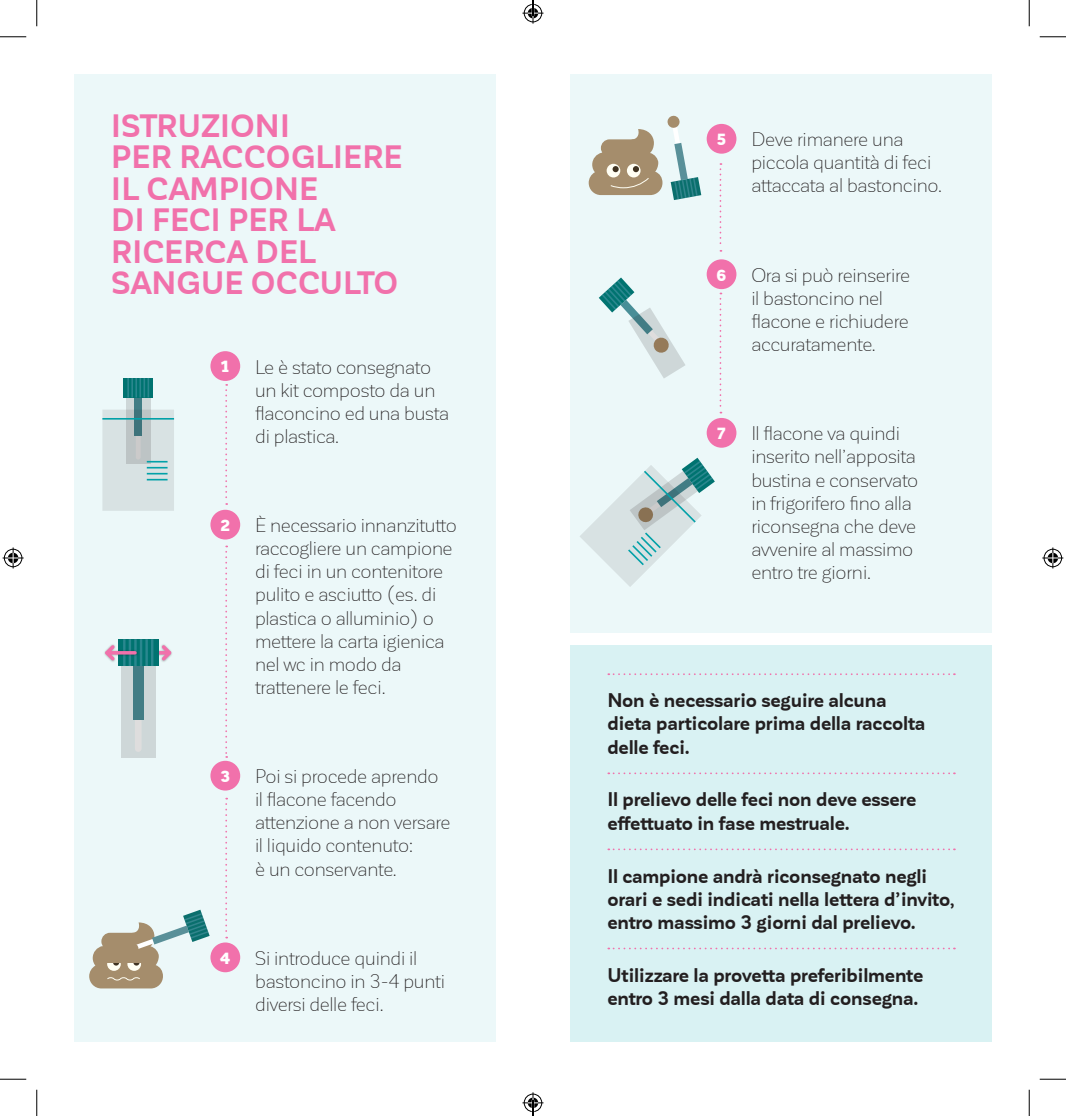
<style>
.page{position:relative;width:1066px;height:1116px;background:#fff}
.page>*{position:absolute;margin:0;border:0;box-sizing:border-box;transform-origin:0 0}
.t1{font:700 31.5px/31.5px "Corporative Sans";letter-spacing:.01em;color:#f171ab}
.t2{font:300 19.25px/23.1px "Corporative Sans";letter-spacing:-.015em;color:#231f20}
.t3{font:700 19.25px/23.1px "Corporative Sans";letter-spacing:-.01em;color:#231f20}
.t4{font:900 15.75px "Corporative Sans";color:#fff}
</style>
<div class="page">
<div style="left:74px;top:74px;width:422px;height:967px;background:#ecf8f9"></div>
<div style="left:570px;top:74px;width:422px;height:558px;background:#ecf8f9"></div>
<div style="left:570px;top:645px;width:422px;height:396px;background:#d9f2f3"></div>
<div style="left:210px;top:351px;width:30px;height:30px;background:#f171ab;border-radius:50%"></div>
<div style="left:210px;top:509px;width:30px;height:30px;background:#f171ab;border-radius:50%"></div>
<div style="left:210px;top:760px;width:30px;height:30px;background:#f171ab;border-radius:50%"></div>
<div style="left:210px;top:942px;width:30px;height:30px;background:#f171ab;border-radius:50%"></div>
<div style="left:706px;top:124px;width:30px;height:30px;background:#f171ab;border-radius:50%"></div>
<div style="left:706px;top:259px;width:30px;height:30px;background:#f171ab;border-radius:50%"></div>
<div style="left:706px;top:418px;width:30px;height:29px;background:#f171ab;border-radius:50%"></div>
<svg style="left:126px;top:397px;width:25px;height:12px"></svg>
<div style="left:123px;top:378px;width:30px;height:19px;background:#007370"></div>
<svg style="left:127px;top:378px;width:22px;height:19px"></svg>
<svg style="left:102px;top:409px;width:72px;height:102px;background:#cdd9da"></svg>
<hr style="left:102px;top:418px;width:72px;height:1px;background:#02a1a8">
<svg style="left:147px;top:461px;width:21px;height:19px"></svg>
<svg style="left:159px;top:644px;width:13px;height:18px"></svg>
<hr style="left:141px;top:651px;width:28px;height:3px;background:#f171ab">
<svg style="left:121px;top:666px;width:34px;height:91px;background:#b4c6c8"></svg>
<div style="left:118px;top:639px;width:41px;height:27px;background:#007370"></div>
<hr style="left:123px;top:639px;width:2px;height:27px;background:#8db9d8">
<hr style="left:129px;top:639px;width:2px;height:27px;background:#8db9d8">
<hr style="left:134px;top:639px;width:3px;height:27px;background:#8db9d8">
<hr style="left:140px;top:639px;width:2px;height:27px;background:#8db9d8">
<hr style="left:145px;top:639px;width:3px;height:27px;background:#8db9d8">
<hr style="left:151px;top:639px;width:2px;height:27px;background:#8db9d8">
<img style="left:118px;top:642px;width:20px;height:22px">
<svg style="left:104px;top:644px;width:14px;height:18px"></svg>
<hr style="left:107px;top:651px;width:28px;height:3px;background:#f171ab">
<svg style="left:599px;top:277px;width:86px;height:101px"></svg>
<svg style="left:588px;top:115px;width:113px;height:85px"></svg>
<svg style="left:580px;top:457px;width:135px;height:130px"></svg>
<svg style="left:89px;top:909px;width:121px;height:79px"></svg>
<div style="left:101px;top:956px;width:49px;height:6px;background:#a58d6c"></div>
<div style="left:126px;top:942px;width:12px;height:12px;background:#a58d6c;border-radius:50%"></div>
<svg style="left:225px;top:384px;width:2px;height:121px"></svg>
<svg style="left:719px;top:163px;width:2px;height:89px"></svg>
<svg style="left:719px;top:292px;width:2px;height:121px"></svg>
<svg style="left:225px;top:545px;width:2px;height:212px"></svg>
<svg style="left:225px;top:797px;width:2px;height:141px"></svg>
<svg style="left:608px;top:673px;width:347px;height:2px"></svg>
<svg style="left:608px;top:772px;width:347px;height:2px"></svg>
<svg style="left:608px;top:848px;width:347px;height:2px"></svg>
<svg style="left:608px;top:947px;width:347px;height:2px"></svg>
<svg style="left:0;top:36px;width:26px;height:1px"></svg>
<svg style="left:1039px;top:36px;width:27px;height:1px"></svg>
<svg style="left:0;top:1078px;width:26px;height:1px"></svg>
<svg style="left:1039px;top:1078px;width:27px;height:1px"></svg>
<svg style="left:36px;top:0;width:1px;height:26px"></svg>
<svg style="left:36px;top:1089px;width:1px;height:26px"></svg>
<svg style="left:1029px;top:0;width:1px;height:26px"></svg>
<svg style="left:1029px;top:1089px;width:1px;height:26px"></svg>
<svg style="left:3px;top:547px;width:21px;height:21px"></svg>
<svg style="left:1042px;top:547px;width:21px;height:21px"></svg>
<svg style="left:522px;top:0;width:21px;height:24px"></svg>
<svg style="left:522px;top:1092px;width:21px;height:23px"></svg>
<h1 class="t1" style="left:111px;top:110px;width:293px">ISTRUZIONI<br>PER RACCOGLIERE<br>IL CAMPIONE<br>DI FECI PER LA<br>RICERCA DEL<br>SANGUE OCCULTO</h1>
<p class="t4" style="left:221px;top:358px;width:9px">1</p>
<p class="t2" style="left:255px;top:355px;width:195px">Le è stato consegnato un kit composto da un flaconcino ed una busta di plastica.</p>
<p class="t4" style="left:220px;top:516px;width:11px">2</p>
<p class="t2" style="left:255px;top:514px;width:203px">È necessario innanzitutto raccogliere un campione di feci in un contenitore pulito e asciutto (es. di plastica o alluminio) o mettere la carta igienica nel wc in modo da trattenere le feci.</p>
<p class="t4" style="left:220px;top:767px;width:11px">3</p>
<p class="t2" style="left:255px;top:764px;width:197px">Poi si procede aprendo il flacone facendo attenzione a non versare il liquido contenuto:<br>è un conservante.</p>
<p class="t4" style="left:220px;top:949px;width:11px">4</p>
<p class="t2" style="left:255px;top:946px;width:191px">Si introduce quindi il bastoncino in 3-4 punti diversi delle feci.</p>
<p class="t4" style="left:717px;top:131px;width:11px">5</p>
<p class="t2" style="left:751px;top:128px;width:192px">Deve rimanere una piccola quantità di feci attaccata al bastoncino.</p>
<p class="t4" style="left:716px;top:266px;width:11px">6</p>
<p class="t2" style="left:751px;top:263px;width:160px">Ora si può reinserire il bastoncino nel flacone e richiudere accuratamente.</p>
<p class="t4" style="left:718px;top:425px;width:9px">7</p>
<p class="t2" style="left:751px;top:422px;width:169px">Il flacone va quindi inserito nell’apposita bustina e conservato in frigorifero fino alla riconsegna che deve avvenire al massimo entro tre giorni.</p>
<p class="t3" style="left:607px;top:689px;width:319px">Non è necessario seguire alcuna dieta particolare prima della raccolta delle feci.</p>
<p class="t3" style="left:607px;top:788px;width:310px">Il prelievo delle feci non deve essere effettuato in fase mestruale.</p>
<p class="t3" style="left:607px;top:864px;width:349px">Il campione andrà riconsegnato negli orari e sedi indicati nella lettera d’invito, entro massimo 3 giorni dal prelievo.</p>
<p class="t3" style="left:607px;top:963px;width:317px">Utilizzare la provetta preferibilmente entro 3 mesi dalla data di consegna.</p>
</div>
